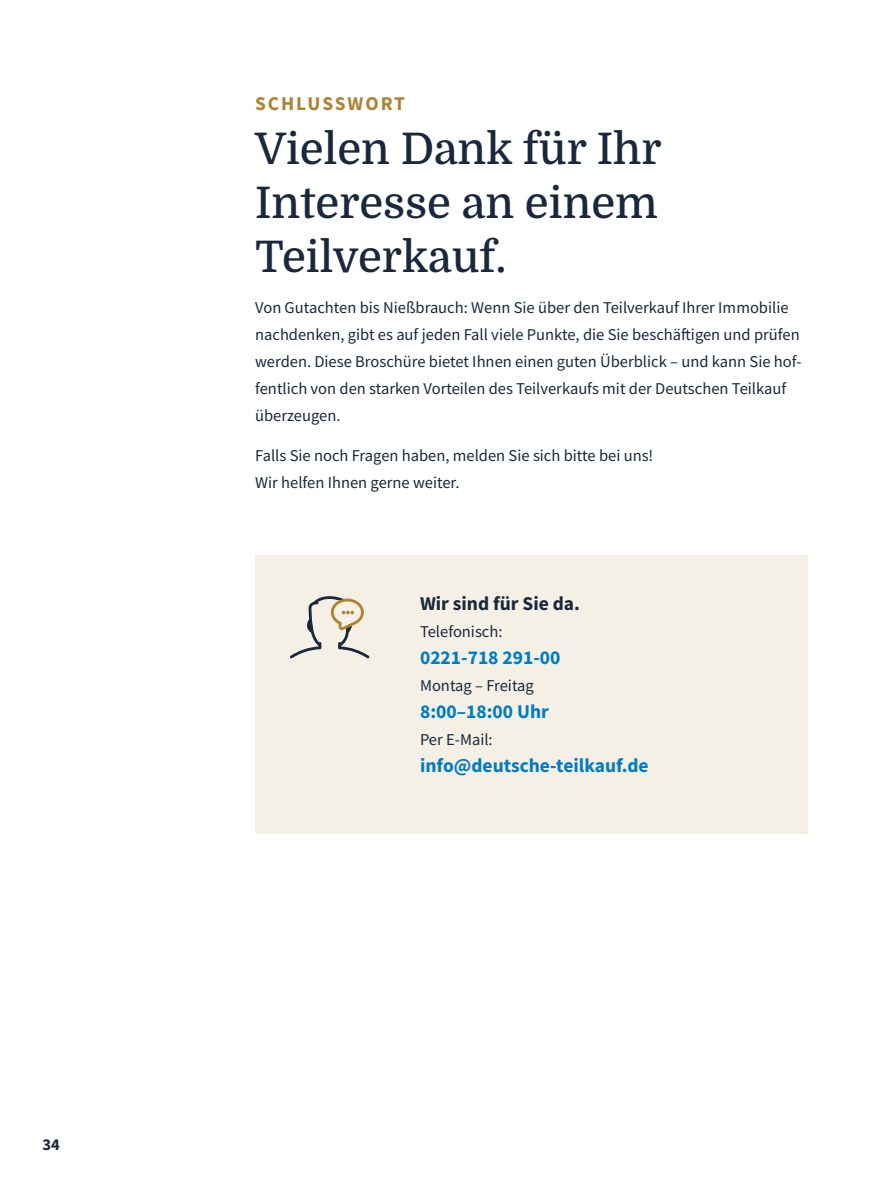
<style>
.page{position:relative;width:893px;height:1191px;background:#fff}
.page>*{position:absolute;margin:0;border:0;box-sizing:border-box;transform-origin:0 0}
.t1{font:500 43.5px/54px "Domine";color:#19283c;text-align:justify}
.t2{font:700 19.5px "Source Sans Pro";color:#007cc3}
.t3{font:700 19.5px "Source Sans Pro";color:#19283c}
.t4{font:700 19.5px "Source Sans Pro";letter-spacing:.1em;color:#af8232}
.t5{font:16.5px/27px "Source Sans Pro";color:#19283c}
.t6{font:700 16.5px "Source Sans Pro";color:#19283c}
</style>
<div class="page">
<hr style="left:892px;top:0;width:1px;height:1191px;background:#19283c">
<div style="left:255px;top:555px;width:553px;height:279px;background:#f5f0e6"></div>
<svg style="left:290px;top:596px;width:80px;height:62px"></svg>
<p class="t6" style="left:43px;top:1133px;width:19px">34</p>
<p class="t4" style="left:255px;top:90px;width:151px">SCHLUSSWORT</p>
<h1 class="t1" style="left:255px;top:122px;width:408px">Vielen Dank für Ihr Interesse an einem Teilverkauf.</h1>
<p class="t5" style="left:255px;top:293px;width:548px">Von Gutachten bis Nießbrauch: Wenn Sie über den Teilverkauf Ihrer Immobilie nachdenken, gibt es auf jeden Fall viele Punkte, die Sie beschäftigen und prüfen werden. Diese Broschüre bietet Ihnen einen guten Überblick – und kann Sie hof&shy;fentlich von den starken Vorteilen des Teilverkaufs mit der Deutschen Teilkauf überzeugen.</p>
<p class="t5" style="left:255px;top:442px;width:400px">Falls Sie noch Fragen haben, melden Sie sich bitte bei uns!<br>Wir helfen Ihnen gerne weiter.</p>
<p class="t3" style="left:420px;top:590px;width:162px">Wir sind für Sie da.</p>
<p class="t5" style="left:420px;top:617px;width:84px">Telefonisch:</p>
<p class="t2" style="left:420px;top:644px;width:142px">0221-718 291-00</p>
<p class="t5" style="left:420px;top:671px;width:115px">Montag – Freitag</p>
<p class="t2" style="left:420px;top:698px;width:130px">8:00–18:00 Uhr</p>
<p class="t5" style="left:420px;top:725px;width:74px">Per E-Mail:</p>
<p class="t2" style="left:420px;top:752px;width:230px">info@deutsche-teilkauf.de</p>
</div>
